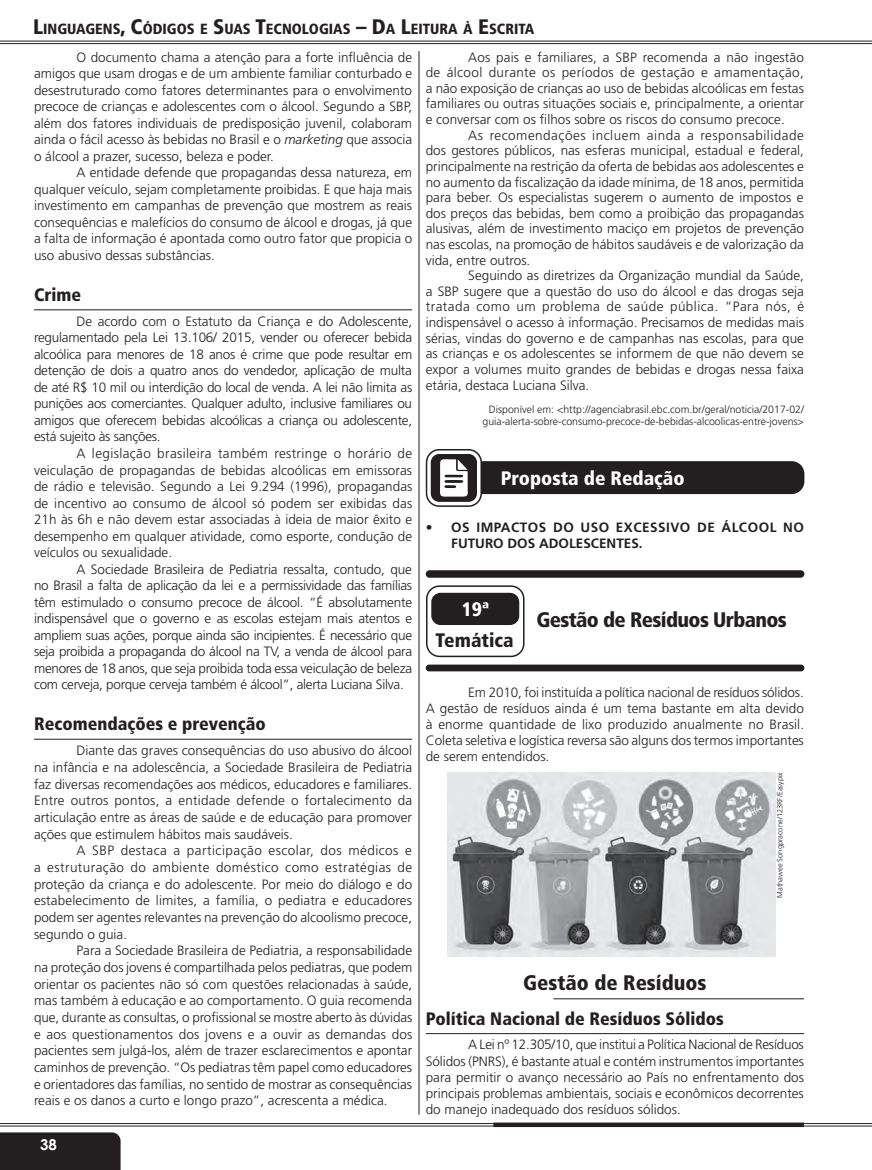
<style>
.page{position:relative;width:872px;height:1170px;background:#fff}
.page>*{position:absolute;margin:0;border:0;box-sizing:border-box;transform-origin:0 0}
.t1{font:900 condensed 21px "Frutiger";letter-spacing:-.03em;color:#231f20}
.t2{font:900 condensed 21px "Frutiger";color:#231f20}
.t3{font:900 condensed 19.5px "Frutiger";color:#fff}
.t4{font:900 condensed 19.5px "Frutiger";color:#231f20}
.t5{font:900 condensed 18px "Frutiger";color:#231f20}
.t6{font:700 15px "Century Gothic";color:#fff}
.t7{font:900 condensed 14.7px "Frutiger";color:#231f20}
.t8{font:300 13.5px/16.5px "Frutiger";color:#231f20;text-align:justify}
.t9{font:700 13.5px/16.2px "Frutiger";letter-spacing:.035em;color:#231f20}
.t10{font:300 10.5px/12.6px "Frutiger";color:#231f20;text-align:right}
.t11{font:300 7.5px "Frutiger";color:#231f20}
.s1{font-size:21px}
.s2{font-style:italic}
</style>
<div class="page">
<hr style="left:0;top:1123px;width:872px;height:1px;background:#231f20">
<hr style="left:0;top:1125px;width:872px;height:1px;background:#231f20">
<svg style="left:493px;top:1122px;width:311px;height:4px"></svg>
<hr style="left:0;top:43px;width:872px;height:1px;background:#231f20">
<hr style="left:0;top:41px;width:872px;height:1px;background:#231f20">
<hr style="left:419px;top:51px;width:1px;height:1063px;background:#231f20">
<hr style="left:34px;top:309px;width:378px;height:1px;background:#231f20">
<hr style="left:34px;top:738px;width:378px;height:1px;background:#231f20">
<hr style="left:553px;top:998px;width:251px;height:1px;background:#231f20">
<hr style="left:426px;top:1033px;width:378px;height:1px;background:#231f20">
<div style="left:463px;top:461px;width:341px;height:33px;background:#231f20;border-radius:13px"></div>
<svg style="left:426px;top:449px;width:55px;height:57px"></svg>
<div style="left:426px;top:449px;width:56px;height:58px;border:2px solid #231f20;border-radius:13px"></div>
<div style="left:431px;top:454px;width:46px;height:48px;background:#231f20;border-radius:8px"></div>
<svg style="left:440px;top:459px;width:28px;height:38px"></svg>
<div style="left:426px;top:571px;width:377px;height:6px;background:#231f20;border-radius:3px"></div>
<div style="left:426px;top:570px;width:378px;height:7px;border:2px solid #231f20;border-radius:3px"></div>
<div style="left:426px;top:665px;width:377px;height:5px;background:#231f20;border-radius:3px"></div>
<div style="left:426px;top:664px;width:378px;height:7px;border:2px solid #231f20;border-radius:3px"></div>
<img style="left:447px;top:772px;width:328px;height:184px">
<div style="left:426px;top:585px;width:98px;height:72px;border:2px solid #231f20;border-radius:13px"></div>
<div style="left:432px;top:593px;width:86px;height:31px;background:#231f20;border-radius:9px"></div>
<div style="left:431px;top:592px;width:88px;height:33px;border:2px solid #231f20;border-radius:9px"></div>
<div style="left:0;top:1132px;width:121px;height:38px;background:#231f20"></div>
<p class="t7" style="left:33px;top:20px;width:503px"><span class="s1">L</span>INGUAGENS<span class="s1">, C</span>ÓDIGOS E <span class="s1">S</span>UAS <span class="s1">T</span>ECNOLOGIAS <span class="s1">– D</span>A <span class="s1">L</span>EITURA À <span class="s1">E</span>SCRITA</p>
<p class="t8" style="left:34px;top:49px;width:380px;text-indent:43px">O documento chama a atenção para a forte influência de amigos que usam drogas e de um ambiente familiar conturbado e desestruturado como fatores determinantes para o envolvimento precoce de crianças e adolescentes com o álcool. Segundo a SBP, além dos fatores individuais de predisposição juvenil, colaboram ainda o fácil acesso às bebidas no Brasil e o <span class="s2">marketing</span> que associa o álcool a prazer, sucesso, beleza e poder.</p>
<p class="t8" style="left:34px;top:164px;width:380px;text-indent:43px">A entidade defende que propagandas dessa natureza, em qualquer veículo, sejam completamente proibidas. E que haja mais investimento em campanhas de prevenção que mostrem as reais consequências e malefícios do consumo de álcool e drogas, já que a falta de informação é apontada como outro fator que propicia o uso abusivo dessas substâncias.</p>
<h3 class="t5" style="left:34px;top:284px;width:49px">Crime</h3>
<p class="t8" style="left:34px;top:313px;width:380px;text-indent:43px">De acordo com o Estatuto da Criança e do Adolescente, regulamentado pela Lei 13.106/ 2015, vender ou oferecer bebida alcoólica para menores de 18 anos é crime que pode resultar em detenção de dois a quatro anos do vendedor, aplicação de multa de até R$ 10 mil ou interdição do local de venda. A lei não limita as punições aos comerciantes. Qualquer adulto, inclusive familiares ou amigos que oferecem bebidas alcoólicas a criança ou adolescente, está sujeito às sanções.</p>
<p class="t8" style="left:34px;top:445px;width:380px;text-indent:43px">A legislação brasileira também restringe o horário de veiculação de propagandas de bebidas alcoólicas em emissoras de rádio e televisão. Segundo a Lei 9.294 (1996), propagandas de incentivo ao consumo de álcool só podem ser exibidas das 21h às 6h e não devem estar associadas à ideia de maior êxito e desempenho em qualquer atividade, como esporte, condução de veículos ou sexualidade.</p>
<p class="t8" style="left:34px;top:560px;width:380px;text-indent:43px">A Sociedade Brasileira de Pediatria ressalta, contudo, que no Brasil a falta de aplicação da lei e a permissividade das famílias têm estimulado o consumo precoce de álcool. “É absolutamente indispensável que o governo e as escolas estejam mais atentos e ampliem suas ações, porque ainda são incipientes. É necessário que seja proibida a propaganda do álcool na TV, a venda de álcool para menores de 18 anos, que seja proibida toda essa veiculação de beleza com cerveja, porque cerveja também é álcool”, alerta Luciana Silva.</p>
<h3 class="t5" style="left:34px;top:713px;width:233px">Recomendações e prevenção</h3>
<p class="t8" style="left:34px;top:742px;width:380px;text-indent:43px">Diante das graves consequências do uso abusivo do álcool na infância e na adolescência, a Sociedade Brasileira de Pediatria faz diversas recomendações aos médicos, educadores e familiares.<br>Entre outros pontos, a entidade defende o fortalecimento da articulação entre as áreas de saúde e de educação para promover ações que estimulem hábitos mais saudáveis.</p>
<p class="t8" style="left:34px;top:842px;width:380px;text-indent:43px">A SBP destaca a participação escolar, dos médicos e a estruturação do ambiente doméstico como estratégias de proteção da criança e do adolescente. Por meio do diálogo e do estabelecimento de limites, a família, o pediatra e educadores podem ser agentes relevantes na prevenção do alcoolismo precoce, segundo o guia.</p>
<p class="t8" style="left:34px;top:942px;width:380px;text-indent:43px">Para a Sociedade Brasileira de Pediatria, a responsabilidade na proteção dos jovens é compartilhada pelos pediatras, que podem orientar os pacientes não só com questões relacionadas à saúde, mas também à educação e ao comportamento. O guia recomenda que, durante as consultas, o profissional se mostre aberto às dúvidas e aos questionamentos dos jovens e a ouvir as demandas dos pacientes sem julgá-los, além de trazer esclarecimentos e apontar caminhos de prevenção. “Os pediatras têm papel como educadores e orientadores das famílias, no sentido de mostrar as consequências reais e os danos a curto e longo prazo”, acrescenta a médica.</p>
<p class="t8" style="left:426px;top:49px;width:380px;line-height:15.6px;text-indent:43px">Aos pais e familiares, a SBP recomenda a não ingestão de álcool durante os períodos de gestação e amamentação, a não exposição de crianças ao uso de bebidas alcoólicas em festas familiares ou outras situações sociais e, principalmente, a orientar e conversar com os filhos sobre os riscos do consumo precoce.</p>
<p class="t8" style="left:426px;top:127px;width:380px;line-height:15.6px;text-indent:43px">As recomendações incluem ainda a responsabilidade dos gestores públicos, nas esferas municipal, estadual e federal, principalmente na restrição da oferta de bebidas aos adolescentes e no aumento da fiscalização da idade mínima, de 18 anos, permitida para beber. Os especialistas sugerem o aumento de impostos e dos preços das bebidas, bem como a proibição das propagandas alusivas, além de investimento maciço em projetos de prevenção nas escolas, na promoção de hábitos saudáveis e de valorização da vida, entre outros.</p>
<p class="t8" style="left:426px;top:268px;width:380px;line-height:15.8px;text-indent:43px">Seguindo as diretrizes da Organização mundial da Saúde, a SBP sugere que a questão do uso do álcool e das drogas seja tratada como um problema de saúde pública. “Para nós, é indispensável o acesso à informação. Precisamos de medidas mais sérias, vindas do governo e de campanhas nas escolas, para que as crianças e os adolescentes se informem de que não devem se expor a volumes muito grandes de bebidas e drogas nessa faixa etária, destaca Luciana Silva.</p>
<p class="t10" style="left:482px;top:402px;width:323px">Disponível em: &lt;http://agenciabrasil.ebc.com.br/geral/noticia/2017-02/ guia-alerta-sobre-consumo-precoce-de-bebidas-alcoolicas-entre-jovens&gt;</p>
<h2 class="t3" style="left:501px;top:466px;width:185px">Proposta de Redação</h2>
<p class="t9" style="left:451px;top:518px;width:354px;text-indent:-26px">• OS IMPACTOS DO USO EXCESSIVO DE ÁLCOOL NO<br>FUTURO DOS ADOLESCENTES.</p>
<h2 class="t3" style="left:462px;top:597px;width:29px">19ª</h2>
<h1 class="t1" style="left:536px;top:607px;width:252px">Gestão de Resíduos Urbanos</h1>
<h2 class="t4" style="left:435px;top:628px;width:80px">Temática</h2>
<p class="t8" style="left:426px;top:683px;width:380px;text-indent:43px">Em 2010, foi instituída a política nacional de resíduos sólidos.<br>A gestão de resíduos ainda é um tema bastante em alta devido à enorme quantidade de lixo produzido anualmente no Brasil.<br>Coleta seletiva e logística reversa são alguns dos termos importantes de serem entendidos.</p>
<p class="t11" style="left:775px;top:897px;width:127px;rotate:-90deg">Mathawee Songpracone/123RF/Easypix</p>
<h1 class="t2" style="left:523px;top:969px;width:185px">Gestão de Resíduos</h1>
<h3 class="t5" style="left:426px;top:1007px;width:299px">Política Nacional de Resíduos Sólidos</h3>
<p class="t8" style="left:426px;top:1036px;width:380px;text-indent:43px">A Lei nº 12.305/10, que institui a Política Nacional de Resíduos Sólidos (PNRS), é bastante atual e contém instrumentos importantes para permitir o avanço necessário ao País no enfrentamento dos principais problemas ambientais, sociais e econômicos decorrentes do manejo inadequado dos resíduos sólidos.</p>
<p class="t6" style="left:40px;top:1133px;width:18px">38</p>
</div>
